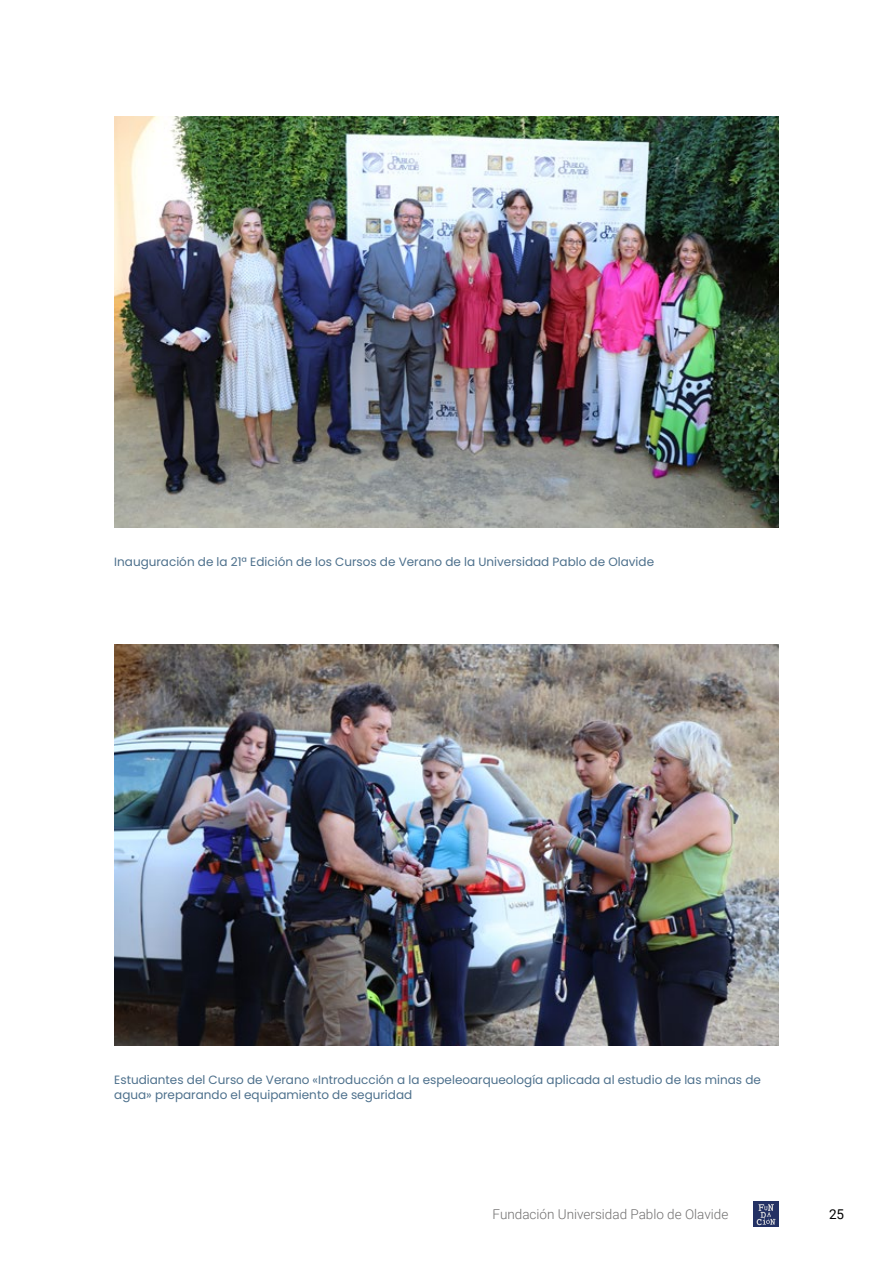
<style>
.page{position:relative;width:893px;height:1263px;background:#fff}
.page>*{position:absolute;margin:0;border:0;box-sizing:border-box;transform-origin:0 0}
.t1{font:300 13.5px "Roboto";color:#706f6f}
.t2{font:13.5px "Roboto";color:#000}
.t3{font:12px/14.4px "Poppins";color:#4d708c}
</style>
<div class="page">
<div style="left:753px;top:1202px;width:26px;height:25px;background:#233164"></div>
<svg style="left:757px;top:1204px;width:18px;height:21px"></svg>
<img style="left:114px;top:117px;width:665px;height:410px">
<img style="left:114px;top:644px;width:665px;height:402px">
<p class="t3" style="left:114px;top:555px;width:541px">Inauguración de la 21ª Edición de los Cursos de Verano de la Universidad Pablo de Olavide</p>
<p class="t3" style="left:114px;top:1073px;width:648px">Estudiantes del Curso de Verano «Introducción a la espeleoarqueología aplicada al estudio de las minas de agua» preparando el equipamiento de seguridad</p>
<p class="t1" style="left:493px;top:1205px;width:237px">Fundación Universidad Pablo de Olavide</p>
<p class="t2" style="left:829px;top:1205px;width:17px">25</p>
</div>
